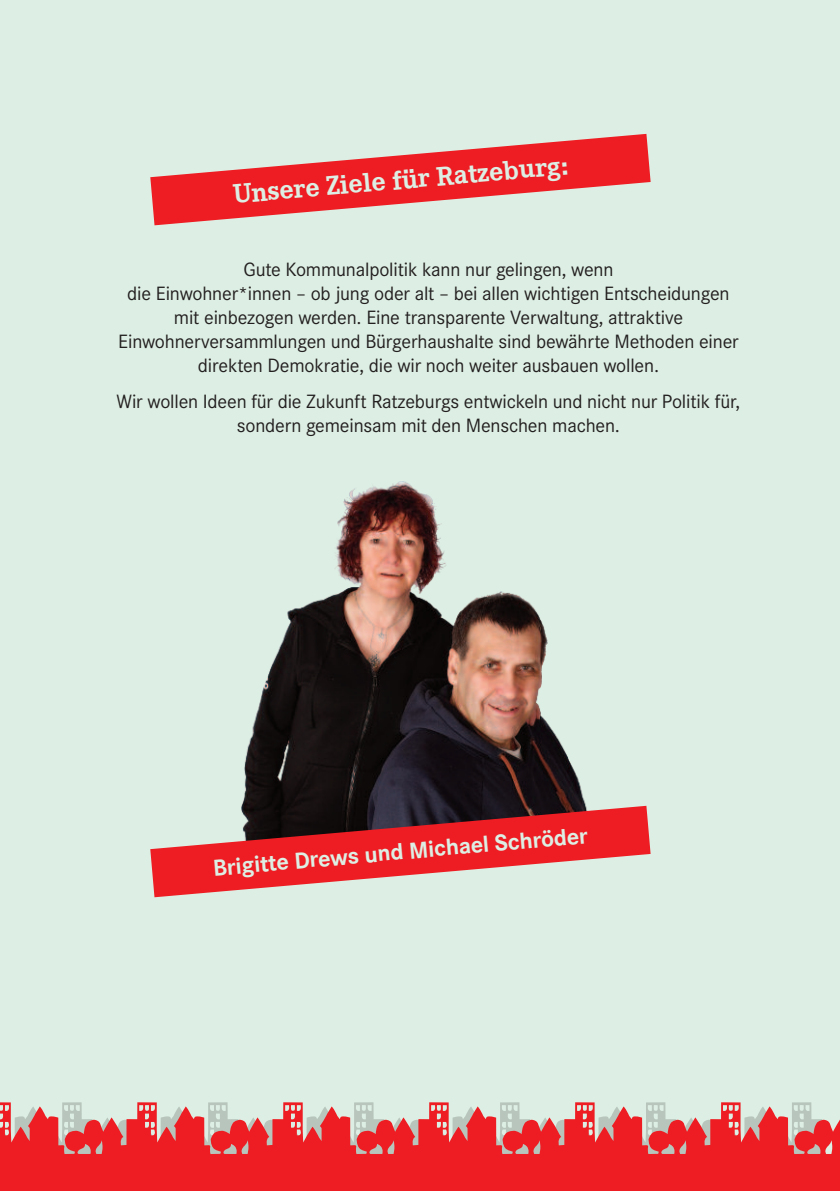
<style>
.page{position:relative;width:840px;height:1191px;background:#fff}
.page>*{position:absolute;margin:0;border:0;box-sizing:border-box;transform-origin:0 0}
.t1{font:700 28px "Corporate E";color:#ddefe4}
.t2{font:700 24px "Corporate S";color:#ddefe4}
.t3{font:20px/24px "Corporate S";letter-spacing:-.01em;color:#231f20;text-align:center}
</style>
<div class="page">
<div style="left:0;top:0;width:839px;height:1191px;background:#ddefe4"></div>
<img style="left:241px;top:481px;width:345px;height:325px">
<svg style="left:150px;top:806px;width:500px;height:91px;fill:#ee1d23"></svg>
<svg style="left:150px;top:134px;width:500px;height:91px;fill:#ee1d23"></svg>
<svg style="left:0;top:1102px;width:839px;height:89px"></svg>
<h1 class="t1" style="left:231px;top:177px;width:337px;rotate:-5deg">Unsere Ziele für Ratzeburg:</h1>
<p class="t3" style="left:118px;top:257px;width:621px">Gute Kommunalpolitik kann nur gelingen, wenn<br>die Einwohner*innen – ob jung oder alt – bei allen wichtigen Entscheidungen mit einbezogen werden. Eine transparente Verwaltung, attraktive Einwohnerversammlungen und Bürgerhaushalte sind bewährte Methoden einer direkten Demokratie, die wir noch weiter ausbauen wollen.</p>
<p class="t3" style="left:116px;top:389px;width:625px">Wir wollen Ideen für die Zukunft Ratzeburgs entwickeln und nicht nur Politik für, sondern gemeinsam mit den Menschen machen.</p>
<p class="t2" style="left:212px;top:853px;width:377px;rotate:-5deg">Brigitte Drews und Michael Schröder</p>
</div>
